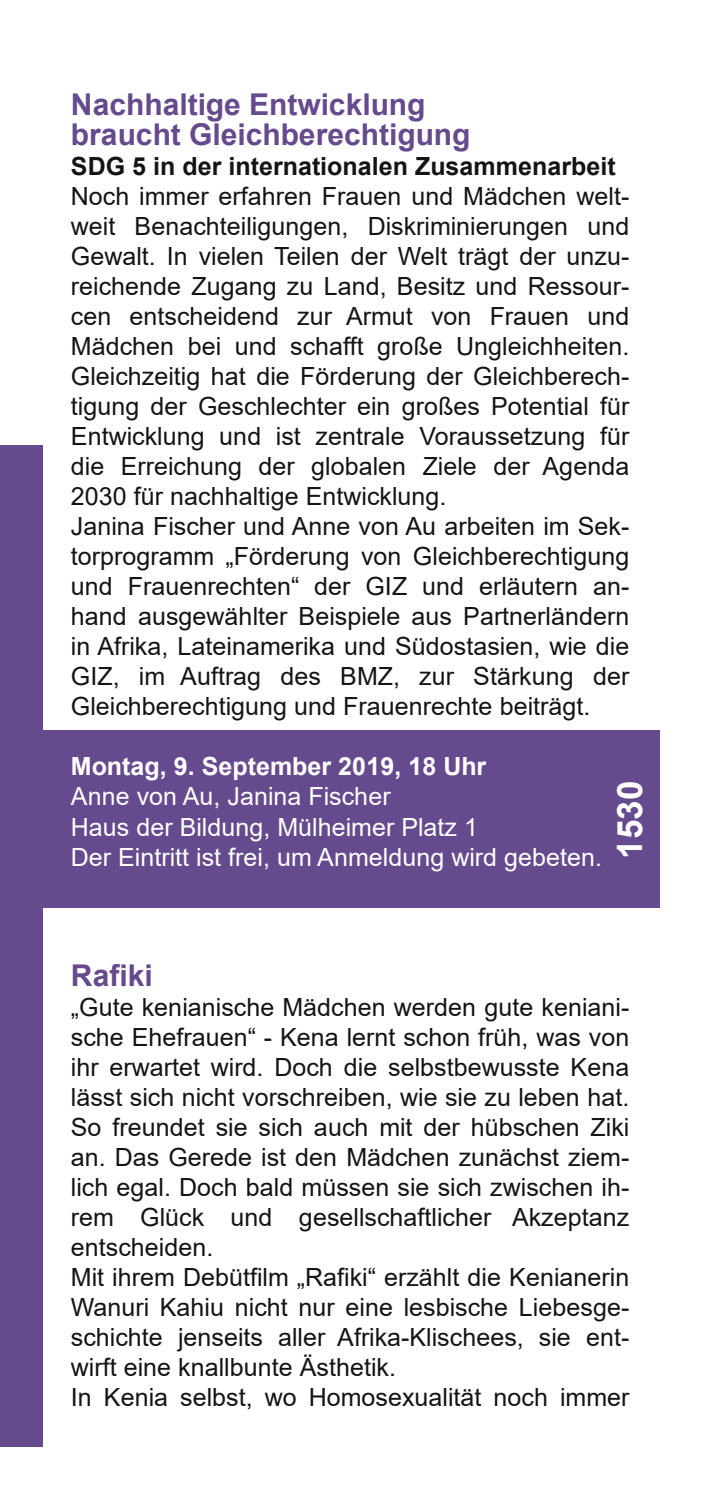
<style>
.page{position:relative;width:702px;height:1489px;background:#fff}
.page>*{position:absolute;margin:0;border:0;box-sizing:border-box;transform-origin:0 0}
.t1{font:700 35px "Arial";color:#fff}
.t2{font:700 30px/30px "Arial";color:#654a8d}
.t3{font:25px/30px "Arial";letter-spacing:.005em;color:#161413}
.t4{font:25px/30px "Arial";letter-spacing:.005em;color:#fff}
.t5{font:700 25px "Arial";color:#161413}
.t6{font:700 25px "Arial";color:#fff}
</style>
<div class="page">
<div style="left:43px;top:730px;width:616px;height:177px;background:#654a8d"></div>
<div style="left:0;top:445px;width:43px;height:1001px;background:#654a8d"></div>
<p class="t2" style="left:71px;top:90px;width:401px">Nachhaltige Entwicklung braucht Gleichberechtigung</p>
<p class="t5" style="left:71px;top:152px;width:546px">SDG 5 in der internationalen Zusammenarbeit</p>
<p class="t3" style="left:71px;top:181px;width:560px">Noch immer erfahren Frauen und Mädchen welt&shy;weit Benachteiligungen, Diskriminierungen und Gewalt. In vielen Teilen der Welt trägt der unzu&shy;reichende Zugang zu Land, Besitz und Ressour&shy;cen entscheidend zur Armut von Frauen und Mädchen bei und schafft große Ungleichheiten.<br>Gleichzeitig hat die Förderung der Gleichberech&shy;tigung der Geschlechter ein großes Potential für Entwicklung und ist zentrale Voraussetzung für die Erreichung der globalen Ziele der Agenda 2030 für nachhaltige Entwicklung.<br>Janina Fischer und Anne von Au arbeiten im Sek&shy;torprogramm „Förderung von Gleichberechtigung und Frauenrechten“ der GIZ und erläutern an&shy;hand ausgewählter Beispiele aus Partnerländern in Afrika, Lateinamerika und Südostasien, wie die GIZ, im Auftrag des BMZ, zur Stärkung der Gleichberechtigung und Frauenrechte beiträgt.</p>
<p class="t6" style="left:71px;top:752px;width:417px">Montag, 9. September 2019, 18 Uhr</p>
<p class="t4" style="left:71px;top:781px;width:532px">Anne von Au, Janina Fischer<br>Haus der Bildung, Mülheimer Platz 1<br>Der Eintritt ist frei, um Anmeldung wird gebeten.</p>
<h1 class="t1" style="left:610px;top:858px;width:79px;rotate:-90deg">1530</h1>
<p class="t2" style="left:71px;top:960px;width:83px">Rafiki</p>
<p class="t3" style="left:71px;top:991px;width:560px">„Gute kenianische Mädchen werden gute keniani&shy;sche Ehefrauen“ - Kena lernt schon früh, was von ihr erwartet wird. Doch die selbstbewusste Kena lässt sich nicht vorschreiben, wie sie zu leben hat.<br>So freundet sie sich auch mit der hübschen Ziki an. Das Gerede ist den Mädchen zunächst ziem&shy;lich egal. Doch bald müssen sie sich zwischen ih&shy;rem Glück und gesellschaftlicher Akzeptanz entscheiden.<br>Mit ihrem Debütfilm „Rafiki“ erzählt die Kenianerin Wanuri Kahiu nicht nur eine lesbische Liebesge&shy;schichte jenseits aller Afrika-Klischees, sie ent&shy;wirft eine knallbunte Ästhetik.<br>In Kenia selbst, wo Homosexualität noch immer</p>
</div>
